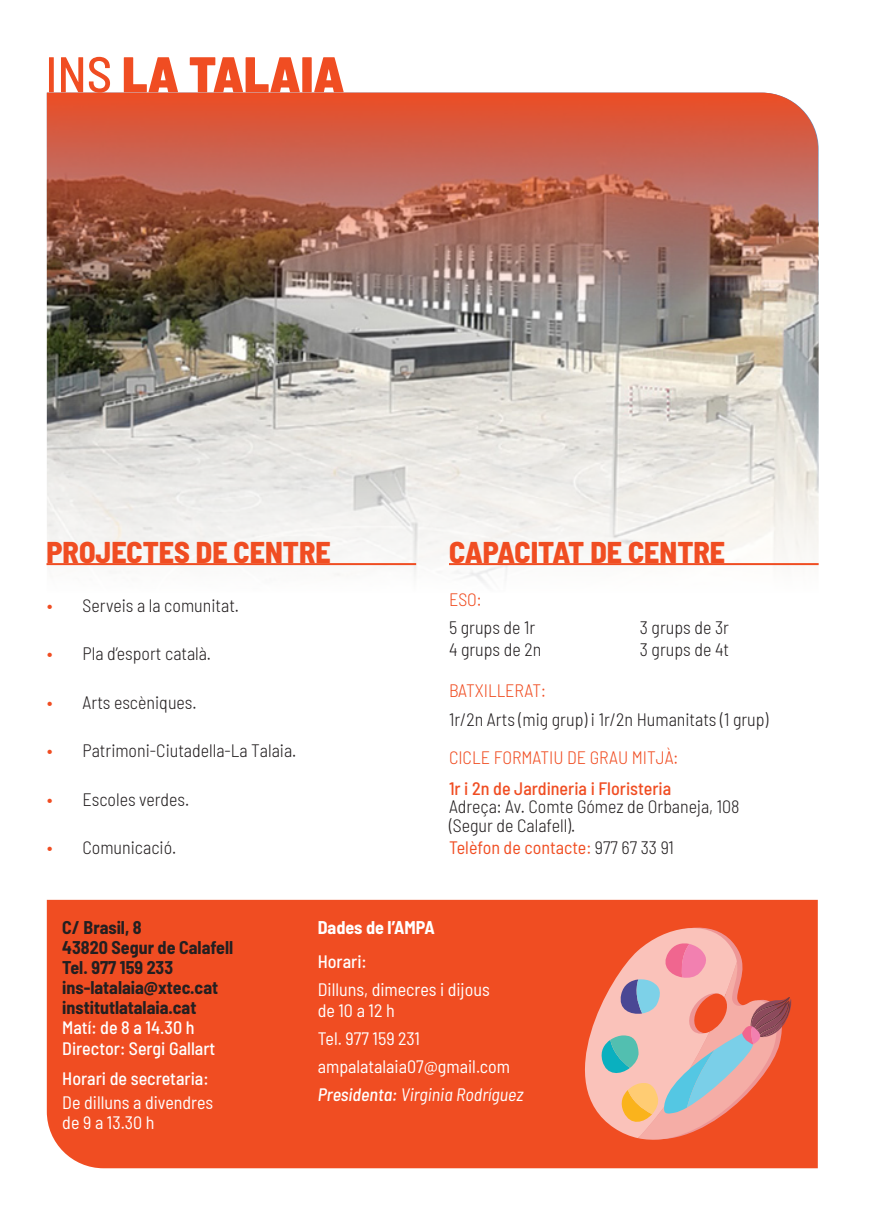
<style>
.page{position:relative;width:874px;height:1225px;background:#fff}
.page>*{position:absolute;margin:0;border:0;box-sizing:border-box;transform-origin:0 0}
.Estilo_de_párrafo_1{font:900 semi-condensed 50px "Barlow";color:#f04d22}
.t1{font:800 semi-condensed 30px "Barlow";color:#f04d22}
.t2{font:300 semi-condensed 18px "Barlow";color:#231f20}
.t3{font:semi-condensed 18px "Barlow";color:#fff}
.t4{font:700 semi-condensed 18px "Barlow";color:#231f20}
.t5{font:500 semi-condensed 18px "Barlow";color:#fff}
.t6{font:300 semi-condensed 18px "Barlow";color:#f04d22}
.t7{font:500 semi-condensed 18px "Barlow";color:#f04d22}
.t8{font:italic semi-condensed 18px "Barlow";color:#fff}
.t9{font:semi-condensed 18px "Barlow";color:#f04d22}
.t10{font:700 semi-condensed 18px "Barlow";color:#fff}
.s1{font-weight:500}
.s2{font-family:"Brandon Grotesque";font-weight:500;font-stretch:normal;color:#f04d22}
.s3{font-weight:300;color:#231f20}
</style>
<div class="page">
<div style="left:47px;top:900px;width:770px;height:268px;background:#f04d22"></div>
<div style="left:47px;top:136px;width:771px;height:447px;background:#f8f6f5"></div>
<hr style="left:46px;top:563px;width:370px;height:2px;background:#f04d22">
<hr style="left:449px;top:563px;width:369px;height:2px;background:#f04d22">
<img style="left:47px;top:93px;width:770px;height:425px">
<div style="left:554px;top:1151px;width:234px;height:18px;background:#f04d22"></div>
<svg style="left:548px;top:919px;width:244px;height:232px;background:#e4816b"></svg>
<p class="Estilo_de_párrafo_1" style="left:45px;top:38px;width:300px"><span class="s1">INS</span> LA TALAIA</p>
<p class="t1" style="left:46px;top:530px;width:285px">PROJECTES DE CENTRE</p>
<p class="t2" style="left:46px;top:592px;width:194px"><span class="s2">•</span> Serveis a la comunitat.</p>
<p class="t2" style="left:46px;top:641px;width:166px"><span class="s2">•</span> Pla d’esport català.</p>
<p class="t2" style="left:46px;top:689px;width:151px"><span class="s2">•</span> Arts escèniques.</p>
<p class="t2" style="left:46px;top:738px;width:251px"><span class="s2">•</span> Patrimoni-Ciutadella-La Talaia.</p>
<p class="t2" style="left:46px;top:786px;width:144px"><span class="s2">•</span> Escoles verdes.</p>
<p class="t2" style="left:46px;top:835px;width:131px"><span class="s2">•</span> Comunicació.</p>
<p class="t1" style="left:449px;top:530px;width:277px">CAPACITAT DE CENTRE</p>
<p class="t6" style="left:449px;top:586px;width:34px">ESO:</p>
<p class="t2" style="left:449px;top:615px;width:88px">5 grups de 1r</p>
<p class="t2" style="left:449px;top:637px;width:94px">4 grups de 2n</p>
<p class="t2" style="left:639px;top:615px;width:91px">3 grups de 3r</p>
<p class="t2" style="left:639px;top:637px;width:91px">3 grups de 4t</p>
<p class="t6" style="left:449px;top:677px;width:98px">BATXILLERAT:</p>
<p class="t2" style="left:449px;top:706px;width:321px">1r/2n Arts (mig grup) i 1r/2n Humanitats (1 grup)</p>
<p class="t6" style="left:449px;top:745px;width:231px">CICLE FORMATIU DE GRAU MITJÀ:</p>
<p class="t7" style="left:449px;top:775px;width:224px">1r i 2n de Jardineria i Floristeria</p>
<p class="t2" style="left:449px;top:794px;width:292px">Adreça: Av. Comte Gómez de Orbaneja, 108</p>
<p class="t2" style="left:449px;top:812px;width:128px">(Segur de Calafell).</p>
<p class="t9" style="left:449px;top:834px;width:226px">Telèfon de contacte: <span class="s3">977 67 33 91</span></p>
<p class="t4" style="left:62px;top:914px;width:81px">C/ Brasil, 8</p>
<p class="t4" style="left:62px;top:934px;width:172px">43820 Segur de Calafell</p>
<p class="t4" style="left:62px;top:954px;width:112px">Tel. 977 159 233</p>
<p class="t4" style="left:62px;top:974px;width:157px">ins-latalaia@xtec.cat</p>
<p class="t4" style="left:62px;top:994px;width:135px">institutlatalaia.cat</p>
<p class="t5" style="left:62px;top:1014px;width:134px">Matí: de 8 a 14.30 h</p>
<p class="t5" style="left:62px;top:1035px;width:154px">Director: Sergi Gallart</p>
<p class="t5" style="left:62px;top:1065px;width:148px">Horari de secretaria:</p>
<p class="t3" style="left:62px;top:1089px;width:152px">De dilluns a divendres</p>
<p class="t3" style="left:62px;top:1109px;width:94px">de 9 a 13.30 h</p>
<p class="t10" style="left:317px;top:914px;width:119px">Dades de l’AMPA</p>
<p class="t5" style="left:317px;top:948px;width:51px">Horari:</p>
<p class="t3" style="left:317px;top:976px;width:173px">Dilluns, dimecres i dijous</p>
<p class="t3" style="left:317px;top:997px;width:79px">de 10 a 12 h</p>
<p class="t3" style="left:317px;top:1025px;width:104px">Tel. 977 159 231</p>
<p class="t3" style="left:317px;top:1053px;width:194px">ampalatalaia07@gmail.com</p>
<p class="t8" style="left:317px;top:1081px;width:207px"><span class="s1">Presidenta:</span> Virginia Rodríguez</p>
</div>
